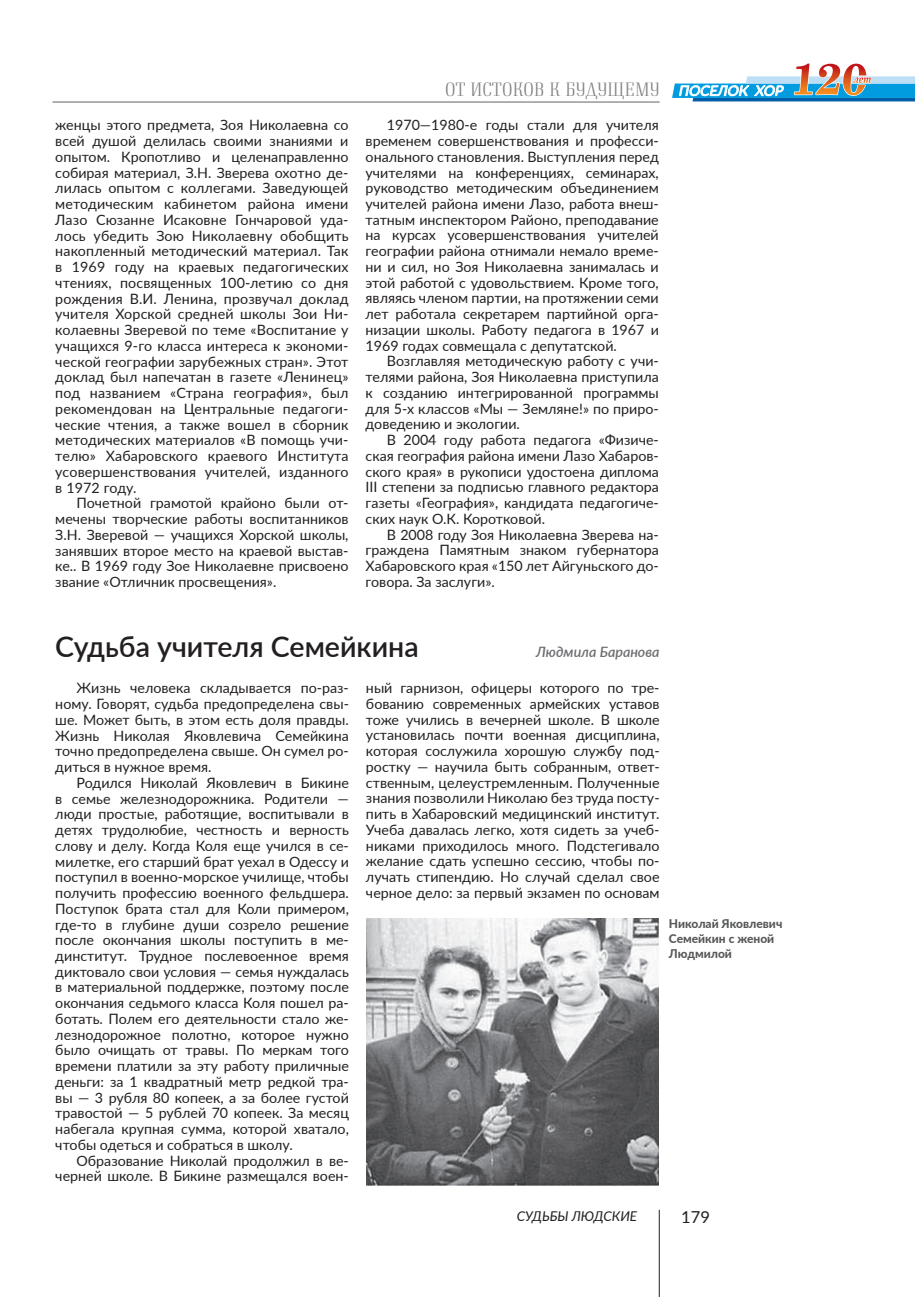
<style>
.page{position:relative;width:915px;height:1297px;background:#fff}
.page>*{position:absolute;margin:0;border:0;box-sizing:border-box;transform-origin:0 0}
.t1{font:600 28.5px "Lato";color:#231f20}
.t2{font:16.5px "Lato";color:#231f20}
.t3{font:15.6px "Neumann";color:#808285}
.t4{font:14.25px/15.8px "Lato";color:#231f20;text-align:justify}
.t5{font:italic 600 14.25px "Lato";color:#6c6d70}
.t6{font:italic 13.95px "Lato";color:#fff}
.t7{font:italic 13.5px "Lato";color:#231f20}
.t8{font:800 12px/15px "Lato";color:#57585a}
</style>
<div class="page">
<hr style="left:52px;top:101px;width:607px;height:2px;background:#95979a">
<img style="left:366px;top:918px;width:292px;height:267px">
<svg style="left:672px;top:63px;width:242px;height:38px"></svg>
<hr style="left:658px;top:1210px;width:1px;height:87px;background:#231f20">
<p class="t4" style="left:55px;top:117px;width:295px">женцы этого предмета, Зоя Николаевна со всей душой делилась своими знаниями и опытом. Кропотливо и целенаправленно собирая материал, З.Н. Зверева охотно де&shy;лилась опытом с коллегами. Заведующей методическим кабинетом района имени Лазо Сюзанне Исаковне Гончаровой уда&shy;лось убедить Зою Николаевну обобщить накопленный методический материал. Так в 1969 году на краевых педагогических чтениях, посвященных 100-летию со дня рождения В.И. Ленина, прозвучал доклад учителя Хорской средней школы Зои Ни&shy;колаевны Зверевой по теме «Воспитание у учащихся 9-го класса интереса к экономи&shy;ческой географии зарубежных стран». Этот доклад был напечатан в газете «Ленинец» под названием «Страна география», был рекомендован на Центральные педагоги&shy;ческие чтения, а также вошел в сборник методических материалов «В помощь учи&shy;телю» Хабаровского краевого Института усовершенствования учителей, изданного в 1972 году.</p>
<p class="t4" style="left:55px;top:495px;width:295px;text-indent:21px">Почетной грамотой крайоно были от&shy;мечены творческие работы воспитанников З.Н. Зверевой — учащихся Хорской школы, занявших второе место на краевой выстав&shy;ке.. В 1969 году Зое Николаевне присвоено звание «Отличник просвещения».</p>
<p class="t3" style="left:444px;top:77px;width:216px">ОТ ИСТОКОВ К БУДУЩЕМУ</p>
<p class="t4" style="left:365px;top:117px;width:294px;text-indent:21px">1970—1980-е годы стали для учителя временем совершенствования и професси&shy;онального становления. Выступления перед учителями на конференциях, семинарах, руководство методическим объединением учителей района имени Лазо, работа внеш&shy;татным инспектором Районо, преподавание на курсах усовершенствования учителей географии района отнимали немало време&shy;ни и сил, но Зоя Николаевна занималась и этой работой с удовольствием. Кроме того, являясь членом партии, на протяжении семи лет работала секретарем партийной орга&shy;низации школы. Работу педагога в 1967 и 1969 годах совмещала с депутатской.</p>
<p class="t4" style="left:365px;top:353px;width:294px;text-indent:21px">Возглавляя методическую работу с учи&shy;телями района, Зоя Николаевна приступила к созданию интегрированной программы для 5-х классов «Мы — Земляне!» по приро&shy;доведению и экологии.</p>
<p class="t4" style="left:365px;top:432px;width:294px;text-indent:21px">В 2004 году работа педагога «Физиче&shy;ская география района имени Лазо Хабаров&shy;ского края» в рукописи удостоена диплома III степени за подписью главного редактора газеты «География», кандидата педагогиче&shy;ских наук О.К. Коротковой.</p>
<p class="t4" style="left:365px;top:526px;width:295px;text-indent:21px">В 2008 году Зоя Николаевна Зверева на&shy;граждена Памятным знаком губернатора Хабаровского края «150 лет Айгуньского до&shy;говора. За заслуги».</p>
<p class="t6" style="left:678px;top:81px;width:109px">Поселок Хор</p>
<h1 class="t1" style="left:55px;top:626px;width:365px">Судьба учителя Семейкина</h1>
<p class="t5" style="left:536px;top:641px;width:125px">Людмила Баранова</p>
<p class="t4" style="left:55px;top:680px;width:295px;text-indent:21px">Жизнь человека складывается по-раз&shy;ному. Говорят, судьба предопределена свы&shy;ше. Может быть, в этом есть доля правды.<br>Жизнь Николая Яковлевича Семейкина точно предопределена свыше. Он сумел ро&shy;диться в нужное время.</p>
<p class="t4" style="left:55px;top:774px;width:295px;text-indent:21px">Родился Николай Яковлевич в Бикине в семье железнодорожника. Родители — люди простые, работящие, воспитывали в детях трудолюбие, честность и верность слову и делу. Когда Коля еще учился в се&shy;милетке, его старший брат уехал в Одессу и поступил в военно-морское училище, чтобы получить профессию военного фельдшера.<br>Поступок брата стал для Коли примером, где-то в глубине души созрело решение после окончания школы поступить в ме&shy;динститут. Трудное послевоенное время диктовало свои условия — семья нуждалась в материальной поддержке, поэтому после окончания седьмого класса Коля пошел ра&shy;ботать. Полем его деятельности стало же&shy;лезнодорожное полотно, которое нужно было очищать от травы. По меркам того времени платили за эту работу приличные деньги: за 1 квадратный метр редкой тра&shy;вы — 3 рубля 80 копеек, а за более густой травостой — 5 рублей 70 копеек. За месяц набегала крупная сумма, которой хватало, чтобы одеться и собраться в школу.</p>
<p class="t4" style="left:55px;top:1152px;width:295px;text-align:right">Образование Николай продолжил в ве&shy;черней школе. В Бикине размещался воен-</p>
<p class="t4" style="left:366px;top:679px;width:295px">ный гарнизон, офицеры которого по тре&shy;бованию современных армейских уставов тоже учились в вечерней школе. В школе установилась почти военная дисциплина, которая сослужила хорошую службу под&shy;ростку — научила быть собранным, ответ&shy;ственным, целеустремленным. Полученные знания позволили Николаю без труда посту&shy;пить в Хабаровский медицинский институт.<br>Учеба давалась легко, хотя сидеть за учеб&shy;никами приходилось много. Подстегивало желание сдать успешно сессию, чтобы по&shy;лучать стипендию. Но случай сделал свое черное дело: за первый экзамен по основам</p>
<p class="t8" style="left:668px;top:915px;width:115px">Николай Яковлевич<br>Семейкин с женой<br>Людмилой</p>
<p class="t7" style="left:516px;top:1206px;width:122px">судьбы людские</p>
<p class="t2" style="left:681px;top:1205px;width:30px">179</p>
</div>
